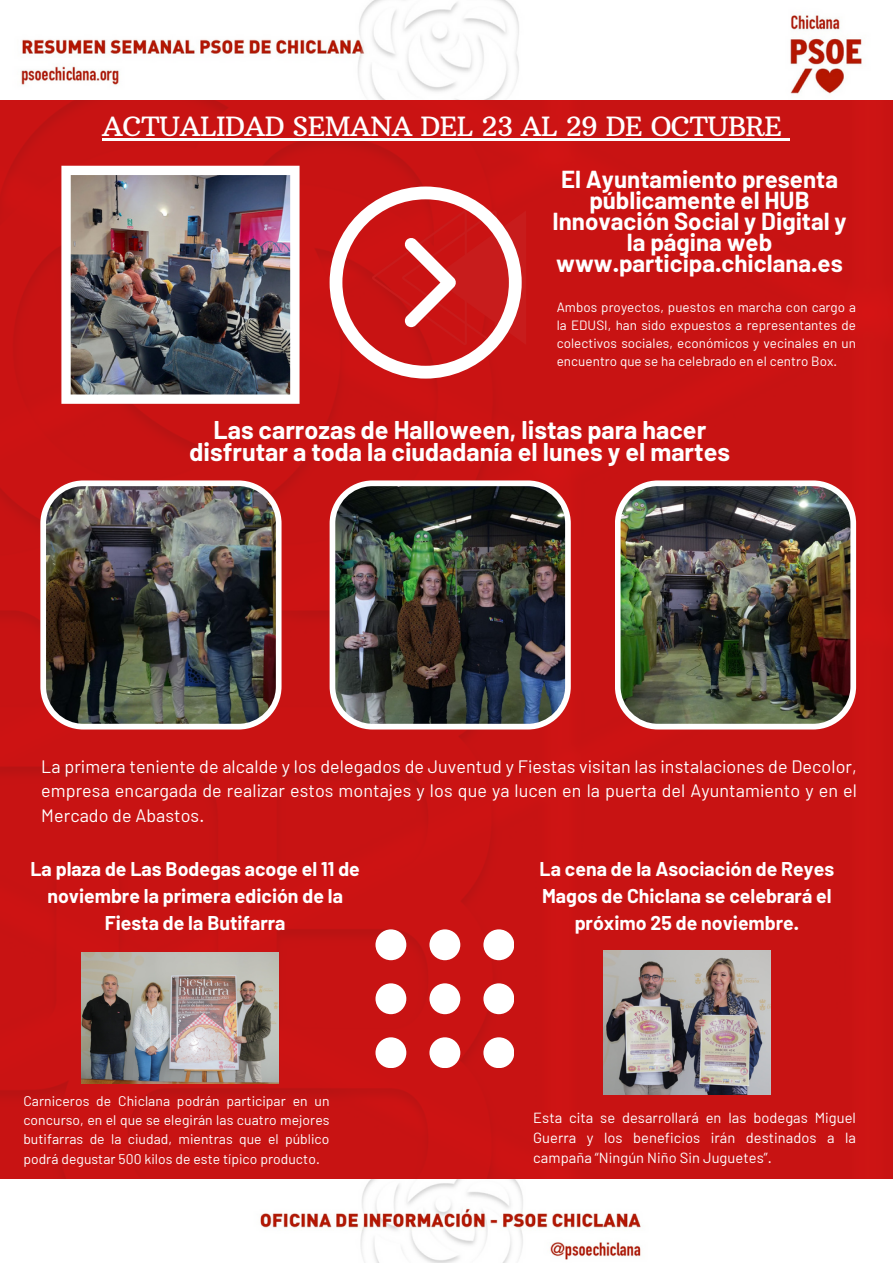
<style>
.page{position:relative;width:893px;height:1264px;background:#fff}
.page>*{position:absolute;margin:0;border:0;box-sizing:border-box;transform-origin:0 0}
.t1{font:27px "Arbutus Slab";letter-spacing:-.02em;color:#fff}
.t2{font:700 25.05px/22.2px "Barlow";color:#fff;text-align:center}
.t3{font:700 24px/21px "Barlow";color:#fff;text-align:center}
.t4{font:700 19.5px/27px "Barlow";color:#fff;text-align:center}
.t5{font:18px/24.8px "Barlow";letter-spacing:.005em;color:#fff;text-align:justify}
.t6{font:14.7px/20.2px "Barlow";letter-spacing:.005em;color:#fff;text-align:justify}
.t7{font:13.95px/19.2px "Barlow";letter-spacing:.005em;color:#fff;text-align:justify}
.t8{font:13.35px/17.9px "Barlow";letter-spacing:.005em;color:#fff;text-align:justify}
</style>
<div class="page">
<div style="left:0;top:99px;width:892px;height:1080px;background:#c81313"></div>
<img style="left:260px;top:1179px;width:381px;height:83px">
<img style="left:21px;top:0;width:841px;height:99px">
<img style="left:615px;top:480px;width:241px;height:249px">
<img style="left:329px;top:480px;width:241px;height:249px">
<img style="left:40px;top:480px;width:241px;height:249px">
<img style="left:61px;top:166px;width:238px;height:238px">
<svg style="left:329px;top:186px;width:197px;height:192px"></svg>
<img style="left:82px;top:952px;width:197px;height:131px">
<img style="left:603px;top:950px;width:167px;height:144px">
<svg style="left:375px;top:929px;width:139px;height:138px"></svg>
<hr style="left:102px;top:138px;width:679px;height:2px;background:#fff">
<svg style="left:781px;top:138px;width:9px;height:2px"></svg>
<p class="t1" style="left:102px;top:109px;width:681px">ACTUALIDAD SEMANA DEL 23 AL 29 DE OCTUBRE</p>
<p class="t3" style="left:552px;top:168px;width:296px">El Ayuntamiento presenta públicamente el HUB<br>Innovación Social y Digital y la página web www.participa.chiclana.es</p>
<p class="t8" style="left:556px;top:298px;width:301px">Ambos proyectos, puestos en marcha con cargo a la EDUSI, han sido expuestos a representantes de colectivos sociales, económicos y vecinales en un encuentro que se ha celebrado en el centro Box.</p>
<p class="t2" style="left:190px;top:418px;width:542px">Las carrozas de Halloween, listas para hacer disfrutar a toda la ciudadanía el lunes y el martes</p>
<p class="t5" style="left:41px;top:753px;width:817px">La primera teniente de alcalde y los delegados de Juventud y Fiestas visitan las instalaciones de Decolor, empresa encargada de realizar estos montajes y los que ya lucen en la puerta del Ayuntamiento y en el Mercado de Abastos.</p>
<p class="t4" style="left:30px;top:855px;width:331px">La plaza de Las Bodegas acoge el 11 de noviembre la primera edición de la<br>Fiesta de la Butifarra</p>
<p class="t7" style="left:23px;top:1090px;width:308px">Carniceros de Chiclana podrán participar en un concurso, en el que se elegirán las cuatro mejores butifarras de la ciudad, mientras que el público podrá degustar 500 kilos de este típico producto.</p>
<p class="t4" style="left:539px;top:855px;width:296px">La cena de la Asociación de Reyes<br>Magos de Chiclana se celebrará el próximo 25 de noviembre.</p>
<p class="t6" style="left:533px;top:1106px;width:324px">Esta cita se desarrollará en las bodegas Miguel Guerra y los beneficios irán destinados a la campaña “Ningún Niño Sin Juguetes”.</p>
</div>
